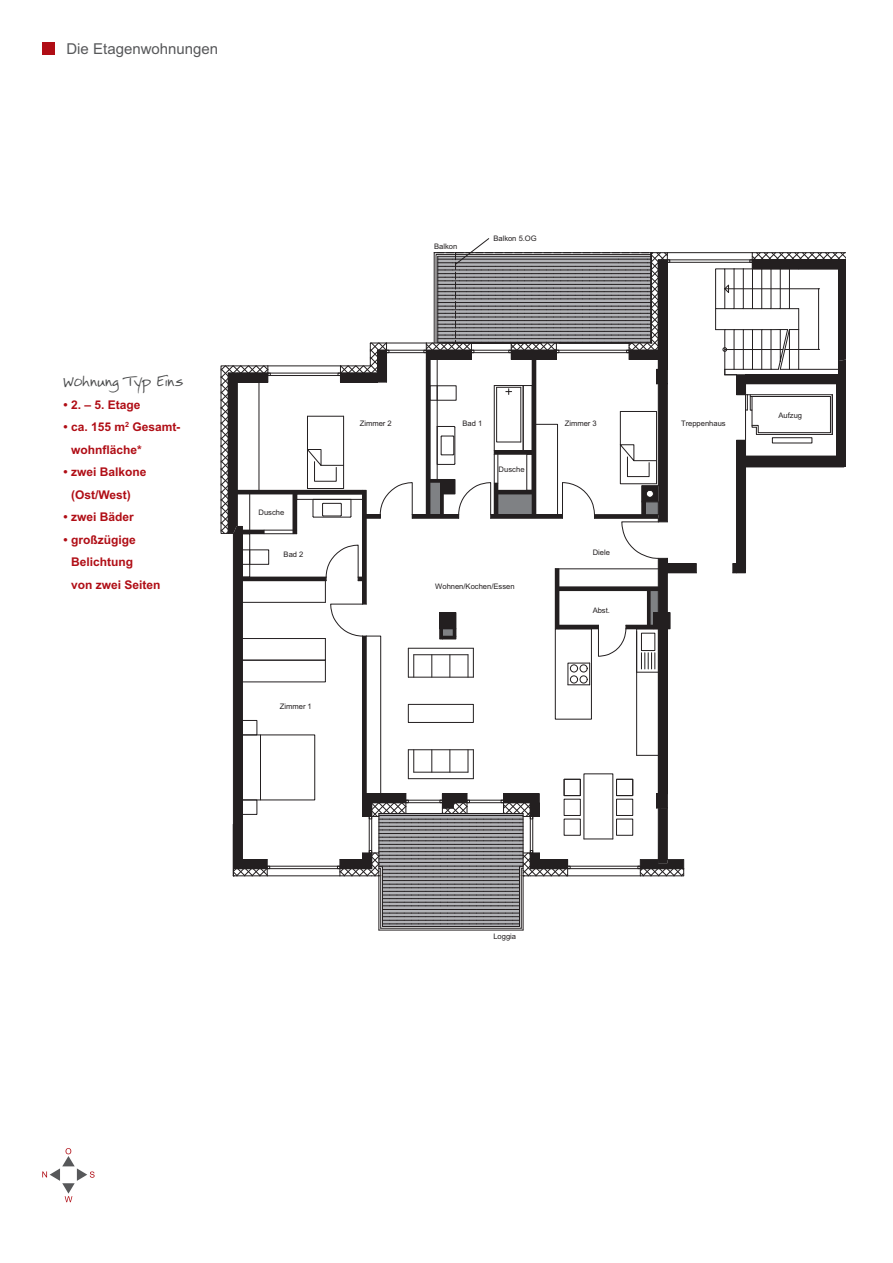
<style>
.page{position:relative;width:893px;height:1263px;background:#fff}
.page>*{position:absolute;margin:0;border:0;box-sizing:border-box;transform-origin:0 0}
.t1{font:15px "Arial";color:#57585a}
.t2{font:700 12px/22.5px "Arial";color:#b00d15}
.t3{font:11.25px "FG Rebecca";color:#4b4c4d}
.t4{font:7.65px "Arial";letter-spacing:-.005em;color:#231f20}
</style>
<div class="page">
<div style="left:736px;top:440px;width:10px;height:133px;background:#231f20"></div>
<div style="left:837px;top:384px;width:8px;height:72px;background:#231f20"></div>
<div style="left:745px;top:456px;width:100px;height:11px;background:#231f20"></div>
<div style="left:736px;top:375px;width:9px;height:20px;background:#231f20"></div>
<div style="left:745px;top:375px;width:100px;height:9px;background:#231f20"></div>
<hr style="left:378px;top:876px;width:1px;height:54px;background:#231f20">
<hr style="left:523px;top:876px;width:1px;height:54px;background:#231f20">
<hr style="left:379px;top:930px;width:144px;height:1px;background:#231f20">
<hr style="left:667px;top:260px;width:85px;height:1px;background:#231f20">
<hr style="left:667px;top:262px;width:85px;height:1px;background:#231f20">
<hr style="left:667px;top:252px;width:85px;height:1px;background:#231f20">
<hr style="left:836px;top:384px;width:1px;height:72px;background:#231f20">
<hr style="left:745px;top:467px;width:99px;height:1px;background:#231f20">
<svg style="left:736px;top:384px;width:97px;height:72px"></svg>
<div style="left:736px;top:374px;width:10px;height:21px;border:1px solid #231f20"></div>
<hr style="left:745px;top:383px;width:92px;height:1px;background:#231f20">
<svg style="left:732px;top:563px;width:4px;height:10px"></svg>
<svg style="left:715px;top:252px;width:130px;height:123px"></svg>
<svg style="left:221px;top:238px;width:476px;height:691px"></svg>
<div style="left:42px;top:43px;width:13px;height:12px;background:#b00d15"></div>
<svg style="left:42px;top:1148px;width:53px;height:54px"></svg>
<h1 class="t1" style="left:66px;top:43px;width:153px">Die Etagenwohnungen</h1>
<h3 class="t3" style="left:64px;top:376px;width:121px">Wohnung Typ Eins</h3>
<h2 class="t2" style="left:64px;top:395px;width:78px">• 2. – 5. Etage</h2>
<h2 class="t2" style="left:71px;top:417px;width:111px;text-indent:-7px">• ca. 155 m<sup>2</sup> Gesamt&shy;wohnfläche*</h2>
<h2 class="t2" style="left:71px;top:462px;width:77px;text-indent:-8px">• zwei Balkone (Ost/West)</h2>
<h2 class="t2" style="left:64px;top:507px;width:72px">• zwei Bäder</h2>
<h2 class="t2" style="left:71px;top:530px;width:91px;text-indent:-8px">• großzügige<br>Belichtung<br>von zwei Seiten</h2>
<p class="t4" style="left:434px;top:244px;width:25px">Balkon</p>
<p class="t4" style="left:493px;top:236px;width:45px">Balkon 5.OG</p>
<p class="t4" style="left:258px;top:509px;width:27px">Dusche</p>
<p class="t4" style="left:284px;top:551px;width:21px">Bad 2</p>
<p class="t4" style="left:280px;top:704px;width:34px">Zimmer 1</p>
<p class="t4" style="left:463px;top:421px;width:21px">Bad 1</p>
<p class="t4" style="left:360px;top:421px;width:34px">Zimmer 2</p>
<p class="t4" style="left:565px;top:421px;width:34px">Zimmer 3</p>
<p class="t4" style="left:499px;top:466px;width:27px">Dusche</p>
<p class="t4" style="left:435px;top:584px;width:81px">Wohnen/Kochen/Essen</p>
<p class="t4" style="left:593px;top:549px;width:19px">Diele</p>
<p class="t4" style="left:593px;top:607px;width:19px">Abst.</p>
<p class="t4" style="left:681px;top:420px;width:46px">Treppenhaus</p>
<p class="t4" style="left:778px;top:412px;width:25px">Aufzug</p>
<p class="t4" style="left:493px;top:934px;width:24px">Loggia</p>
</div>
